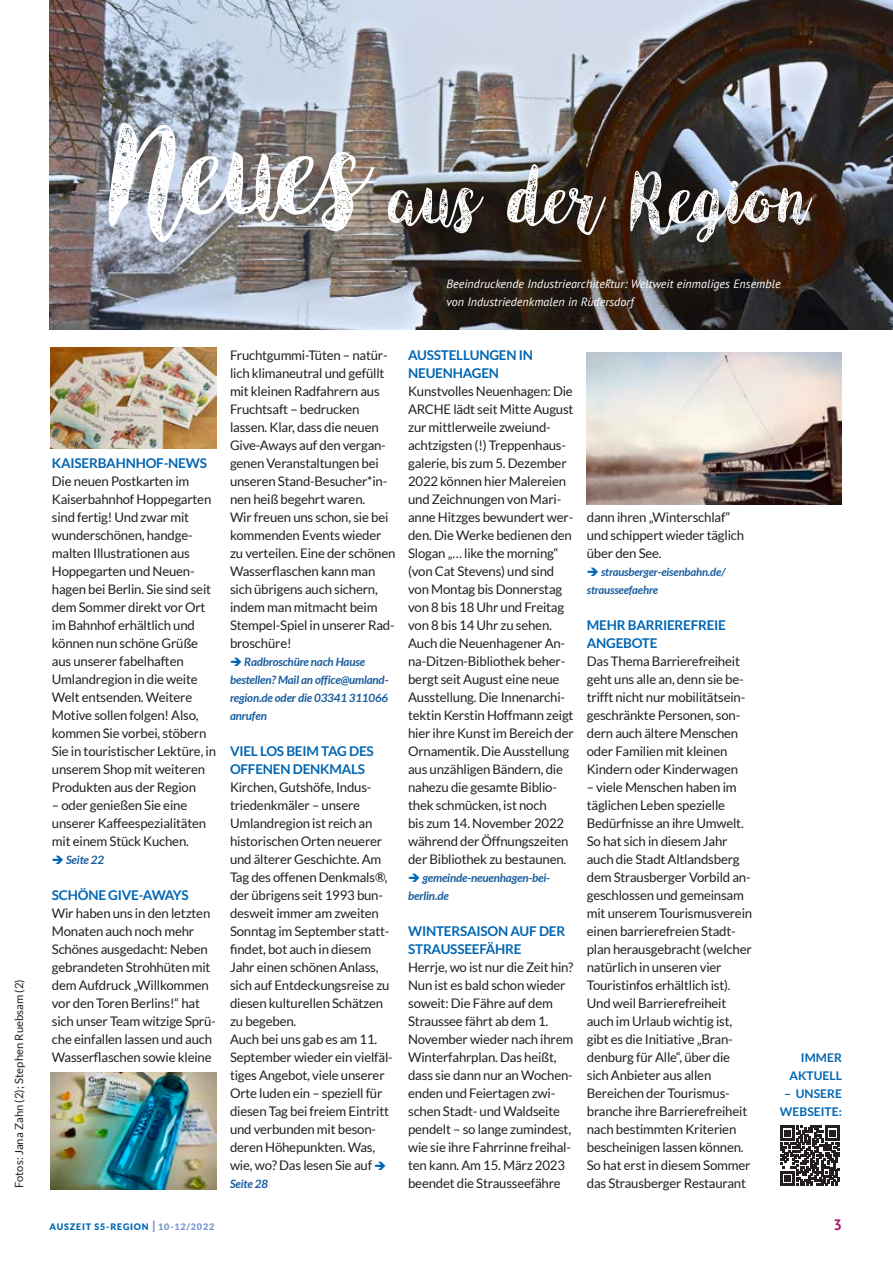
<style>
.page{position:relative;width:893px;height:1263px;background:#fff}
.page>*{position:absolute;margin:0;border:0;box-sizing:border-box;transform-origin:0 0}
.t1{font:75.9px "Angeline Vintage";letter-spacing:-.01em;color:#fff}
.t2{font:700 15px "PT Sans";color:#a11a6e}
.t3{font:700 13.5px/18px "Lato";letter-spacing:-.015em;color:#0166b3}
.t4{font:13.2px/18px "Lato";letter-spacing:-.015em;color:#231f20}
.t5{font:italic 12px/18px "PT Sans";letter-spacing:.005em;color:#fff}
.t6{font:700 12px/18px "Lato";letter-spacing:.005em;color:#0166b3;text-align:right}
.t7{font:italic 700 11.55px/18px "Lato";letter-spacing:-.015em;color:#175d9e}
.t8{font:italic 700 11.25px/18px "Lato";letter-spacing:-.015em;color:#175d9e}
.t9{font:11.25px "Lato";letter-spacing:.005em;color:#231f20}
.t10{font:900 9px "Lato";letter-spacing:.09em;color:#0166b3}
.s1{font-size:132.3px}
.s2{color:#0166b3}
.s3{font-size:12px;color:#7498ce}
.s4{color:#7498ce}
</style>
<div class="page">
<img style="left:50px;top:0;width:843px;height:330px">
<img style="left:51px;top:348px;width:166px;height:101px">
<img style="left:51px;top:1073px;width:166px;height:117px">
<svg style="left:780px;top:1126px;width:59px;height:59px"></svg>
<img style="left:587px;top:352px;width:255px;height:152px">
<p class="t9" style="left:13px;top:1188px;width:211px;rotate:-90deg">Fotos: Jana Zahn (2); Stephen Ruebsam (2)</p>
<h1 class="t1" style="left:106px;top:150px;width:699px"><span class="s1">Neues</span> aus der Region</h1>
<p class="t5" style="left:446px;top:275px;width:336px">Beeindruckende Industriearchitektur: Weltweit einmaliges Ensemble von Industriedenkmalen in Rüdersdorf</p>
<p class="t3" style="left:52px;top:454px;width:157px">KAISERBAHNHOF-NEWS</p>
<p class="t4" style="left:52px;top:472px;width:166px">Die neuen Postkarten im<br>Kaiserbahnhof Hoppegarten sind fertig! Und zwar mit wunderschönen, handge&shy;malten Illustrationen aus<br>Hoppegarten und Neuen&shy;hagen bei Berlin. Sie sind seit dem Sommer direkt vor Ort im Bahnhof erhältlich und können nun schöne Grüße aus unserer fabelhaften<br>Umlandregion in die weite<br>Welt entsenden. Weitere<br>Motive sollen folgen! Also, kommen Sie vorbei, stöbern<br>Sie in touristischer Lektüre, in unserem Shop mit weiteren<br>Produkten aus der Region</p>
<p class="t4" style="left:52px;top:796px;width:156px">– oder genießen Sie eine unserer Kaffeespezialitäten mit einem Stück Kuchen.</p>
<p class="t7" style="left:52px;top:851px;width:54px"><span class="s2">➔</span> Seite 22</p>
<p class="t3" style="left:52px;top:886px;width:138px">SCHÖNE GIVE-AWAYS</p>
<p class="t4" style="left:52px;top:904px;width:165px">Wir haben uns in den letzten<br>Monaten auch noch mehr<br>Schönes ausgedacht: Neben gebrandeten Strohhüten mit dem Aufdruck „Willkommen vor den Toren Berlins!“ hat sich unser Team witzige Sprü&shy;che einfallen lassen und auch<br>Wasserflaschen sowie kleine</p>
<p class="t4" style="left:230px;top:346px;width:167px">Fruchtgummi-Tüten – natür&shy;lich klimaneutral und gefüllt mit kleinen Radfahrern aus<br>Fruchtsaft – bedrucken lassen. Klar, dass die neuen<br>Give-Aways auf den vergan&shy;genen Veranstaltungen bei unseren Stand-Besucher*in&shy;nen heiß begehrt waren.<br>Wir freuen uns schon, sie bei kommenden Events wieder zu verteilen. Eine der schönen<br>Wasserflaschen kann man sich übrigens auch sichern, indem man mitmacht beim<br>Stempel-Spiel in unserer Rad&shy;broschüre!</p>
<p class="t7" style="left:230px;top:653px;width:160px"><span class="s2">➔</span> Radbroschüre nach Hause bestellen? Mail an office@umland&shy;region.de oder die 03341 311066 anrufen</p>
<p class="t3" style="left:230px;top:742px;width:145px">VIEL LOS BEIM TAG DES<br>OFFENEN DENKMALS</p>
<p class="t4" style="left:230px;top:778px;width:164px">Kirchen, Gutshöfe, Indus&shy;triedenkmäler – unsere<br>Umlandregion ist reich an historischen Orten neuerer und älterer Geschichte. Am<br>Tag des offenen Denkmals®, der übrigens seit 1993 bun&shy;desweit immer am zweiten<br>Sonntag im September statt&shy;findet, bot auch in diesem<br>Jahr einen schönen Anlass, sich auf Entdeckungsreise zu diesen kulturellen Schätzen zu begeben.<br>Auch bei uns gab es am 11.<br>September wieder ein vielfäl&shy;tiges Angebot, viele unserer<br>Orte luden ein – speziell für diesen Tag bei freiem Eintritt und verbunden mit beson&shy;deren Höhepunkten. Was, wie, wo? Das lesen Sie auf <span class="s2">➔</span></p>
<p class="t7" style="left:230px;top:1175px;width:40px">Seite 28</p>
<p class="t3" style="left:408px;top:346px;width:126px">AUSSTELLUNGEN IN<br>NEUENHAGEN</p>
<p class="t4" style="left:408px;top:382px;width:167px">Kunstvolles Neuenhagen: Die<br>ARCHE lädt seit Mitte August zur mittlerweile zweiund&shy;achtzigsten (!) Treppenhaus&shy;galerie, bis zum 5. Dezember<br>2022 können hier Malereien und Zeichnungen von Mari&shy;anne Hitzges bewundert wer&shy;den. Die Werke bedienen den<br>Slogan „… like the morning“ (von Cat Stevens) und sind von Montag bis Donnerstag von 8 bis 18 Uhr und Freitag von 8 bis 14 Uhr zu sehen.<br>Auch die Neuenhagener An&shy;na-Ditzen-Bibliothek beher&shy;bergt seit August eine neue<br>Ausstellung. Die Innenarchi&shy;tektin Kerstin Hoffmann zeigt hier ihre Kunst im Bereich der<br>Ornamentik. Die Ausstellung aus unzähligen Bändern, die nahezu die gesamte Biblio&shy;thek schmücken, ist noch<br>bis zum 14. November 2022 während der Öffnungszeiten der Bibliothek zu bestaunen.</p>
<p class="t7" style="left:408px;top:869px;width:143px"><span class="s2">➔</span> gemeinde-neuenhagen-bei&shy;berlin.de</p>
<p class="t3" style="left:408px;top:922px;width:159px">WINTERSAISON AUF DER<br>STRAUSSEEFÄHRE</p>
<p class="t4" style="left:408px;top:958px;width:167px">Herrje, wo ist nur die Zeit hin?<br>Nun ist es bald schon wieder soweit: Die Fähre auf dem<br>Straussee fährt ab dem 1.<br>November wieder nach ihrem<br>Winterfahrplan. Das heißt, dass sie dann nur an Wochen&shy;enden und Feiertagen zwi&shy;schen Stadt- und Waldseite pendelt – so lange zumindest, wie sie ihre Fahrrinne freihal&shy;ten kann. Am 15. März 2023 beendet die Strausseefähre</p>
<p class="t4" style="left:587px;top:508px;width:159px">dann ihren „Winterschlaf“ und schippert wieder täglich über den See.</p>
<p class="t8" style="left:587px;top:563px;width:140px"><span class="s2">➔</span> strausberger-eisenbahn.de/ strausseefaehre</p>
<p class="t3" style="left:587px;top:616px;width:141px">MEHR BARRIEREFREIE<br>ANGEBOTE</p>
<p class="t4" style="left:587px;top:652px;width:160px">Das Thema Barrierefreiheit geht uns alle an, denn sie be&shy;trifft nicht nur mobilitätsein&shy;geschränkte Personen, son&shy;dern auch ältere Menschen oder Familien mit kleinen<br>Kindern oder Kinderwagen</p>
<p class="t4" style="left:587px;top:778px;width:167px">– viele Menschen haben im täglichen Leben spezielle<br>Bedürfnisse an ihre Umwelt.<br>So hat sich in diesem Jahr auch die Stadt Altlandsberg dem Strausberger Vorbild an&shy;geschlossen und gemeinsam mit unserem Tourismusverein einen barrierefreien Stadt&shy;plan herausgebracht (welcher natürlich in unseren vier<br>Touristinfos erhältlich ist).<br>Und weil Barrierefreiheit auch im Urlaub wichtig ist, gibt es die Initiative „Bran&shy;denburg für Alle“, über die sich Anbieter aus allen<br>Bereichen der Tourismus&shy;branche ihre Barrierefreiheit nach bestimmten Kriterien bescheinigen lassen können.<br>So hat erst in diesem Sommer das Strausberger Restaurant</p>
<p class="t6" style="left:789px;top:1048px;width:54px">IMMER<br>AKTUELL</p>
<p class="t6" style="left:780px;top:1084px;width:63px;text-align:center">– UNSERE<br>WEBSEITE:</p>
<p class="t10" style="left:50px;top:1221px;width:166px">AUSZEIT S5-REGION <span class="s3">|</span> <span class="s4">10-12/2022</span></p>
<p class="t2" style="left:833px;top:1214px;width:10px">3</p>
</div>
